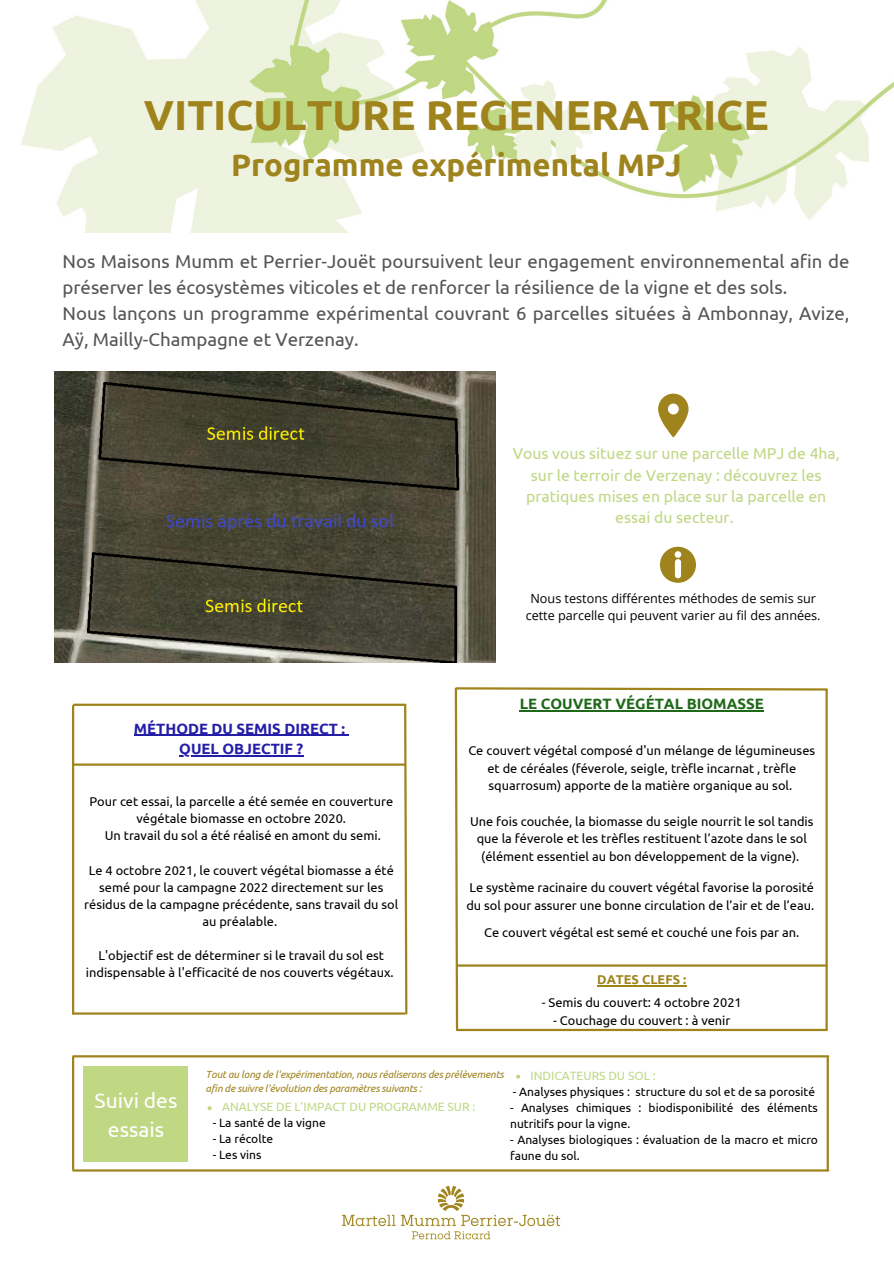
<style>
.page{position:relative;width:894px;height:1264px;background:#fff}
.page>*{position:absolute;margin:0;border:0;box-sizing:border-box;transform-origin:0 0}
.t1{font:700 41.85px "Ubuntu";color:#9f831d}
.t2{font:700 31.05px "Ubuntu";color:#9f831d}
.t3{font:21px/29.2px "Ubuntu";color:#fff;text-align:center}
.t4{font:18.6px/26px "Ubuntu";color:#545454}
.t5{font:15.75px/21.5px "Ubuntu";color:#c0d784;text-align:center}
.t6{font:700 15px "Ubuntu";color:#1e6918}
.t7{font:700 14.85px "Ubuntu";color:#241da8}
.t8{font:12.75px/17.7px "Ubuntu";color:#000;text-align:center}
.t9{font:700 12.75px "Ubuntu";color:#9f831d}
.t10{font:12.6px/16.8px "Open Sans";color:#000;text-align:center}
.t11{font:12px/16px "Ubuntu";color:#000}
.t12{font:12px "Ubuntu";color:#c0d784}
.t13{font:italic 10.35px/13.6px "Ubuntu";letter-spacing:-.02em;color:#9f831d}
</style>
<div class="page">
<img style="left:21px;top:0;width:872px;height:232px">
<svg style="left:454px;top:687px;width:374px;height:344px"></svg>
<hr style="left:457px;top:1028px;width:369px;height:3px;background:#9f831d">
<hr style="left:825px;top:689px;width:2px;height:340px;background:#9f831d">
<hr style="left:519px;top:710px;width:244px;height:1px;background:#1e6918">
<hr style="left:597px;top:985px;width:89px;height:1px;background:#9f831d">
<img style="left:342px;top:1185px;width:219px;height:55px">
<hr style="left:73px;top:1055px;width:755px;height:2px;background:#9f831d">
<hr style="left:73px;top:1169px;width:755px;height:2px;background:#9f831d">
<hr style="left:72px;top:1057px;width:2px;height:111px;background:#9f831d">
<hr style="left:826px;top:1057px;width:2px;height:113px;background:#9f831d">
<div style="left:83px;top:1065px;width:105px;height:96px;background:#c0d784"></div>
<hr style="left:134px;top:734px;width:211px;height:1px;background:#241da8">
<hr style="left:179px;top:755px;width:124px;height:1px;background:#241da8">
<hr style="left:73px;top:1012px;width:331px;height:2px;background:#9f831d">
<hr style="left:74px;top:703px;width:331px;height:3px;background:#9f831d">
<hr style="left:72px;top:706px;width:2px;height:307px;background:#9f831d">
<svg style="left:403px;top:703px;width:5px;height:312px"></svg>
<hr style="left:73px;top:763px;width:331px;height:2px;background:#9f831d">
<img style="left:55px;top:371px;width:440px;height:291px">
<svg style="left:516px;top:1074px;width:4px;height:4px"></svg>
<svg style="left:207px;top:1106px;width:4px;height:4px"></svg>
<svg style="left:658px;top:393px;width:30px;height:44px"></svg>
<svg style="left:659px;top:546px;width:36px;height:37px"></svg>
<p class="t1" style="left:144px;top:91px;width:626px">VITICULTURE REGENERATRICE</p>
<p class="t2" style="left:231px;top:147px;width:452px">Programme expérimental MPJ</p>
<p class="t4" style="left:62px;top:248px;width:788px">Nos Maisons Mumm et Perrier-Jouët poursuivent leur engagement environnemental afin de préserver les écosystèmes viticoles et de renforcer la résilience de la vigne et des sols.</p>
<p class="t4" style="left:62px;top:300px;width:788px">Nous lançons un programme expérimental couvrant 6 parcelles situées à Ambonnay, Avize,<br>Aÿ, Mailly-Champagne et Verzenay.</p>
<p class="t5" style="left:512px;top:442px;width:328px">Vous vous situez sur une parcelle MPJ de 4ha, sur le terroir de Verzenay : découvrez les pratiques mises en place sur la parcelle en essai du secteur.</p>
<p class="t7" style="left:134px;top:719px;width:212px">MÉTHODE DU SEMIS DIRECT :</p>
<p class="t7" style="left:179px;top:740px;width:126px">QUEL OBJECTIF ?</p>
<p class="t8" style="left:89px;top:793px;width:305px;line-height:17.1px">Pour cet essai, la parcelle a été semée en couverture végétale biomasse en octobre 2020.</p>
<p class="t8" style="left:105px;top:826px;width:277px">Un travail du sol a été réalisé en amont du semi.</p>
<p class="t8" style="left:84px;top:861px;width:315px;line-height:17.1px">Le 4 octobre 2021, le couvert végétal biomasse a été semé pour la campagne 2022 directement sur les résidus de la campagne précédente, sans travail du sol au préalable.</p>
<p class="t8" style="left:86px;top:946px;width:309px;line-height:17.1px">L'objectif est de déterminer si le travail du sol est indispensable à l'efficacité de nos couverts végétaux.</p>
<p class="t10" style="left:525px;top:590px;width:296px">Nous testons différentes méthodes de semis sur cette parcelle qui peuvent varier au fil des années.</p>
<p class="t6" style="left:519px;top:695px;width:246px">LE COUVERT VÉGÉTAL BIOMASSE</p>
<p class="t8" style="left:468px;top:741px;width:348px">Ce couvert végétal composé d'un mélange de légumineuses et de céréales (féverole, seigle, trèfle incarnat , trèfle squarrosum) apporte de la matière organique au sol.</p>
<p class="t8" style="left:470px;top:812px;width:345px">Une fois couchée, la biomasse du seigle nourrit le sol tandis que la féverole et les trèfles restituent l’azote dans le sol (élément essentiel au bon développement de la vigne).</p>
<p class="t8" style="left:466px;top:878px;width:349px;text-align:left">Le système racinaire du couvert végétal favorise la porosité du sol pour assurer une bonne circulation de l’air et de l’eau.</p>
<p class="t8" style="left:484px;top:923px;width:316px">Ce couvert végétal est semé et couché une fois par an.</p>
<p class="t9" style="left:597px;top:972px;width:91px">DATES CLEFS :</p>
<p class="t8" style="left:541px;top:993px;width:201px">- Semis du couvert: 4 octobre 2021</p>
<p class="t8" style="left:553px;top:1011px;width:179px">- Couchage du couvert : à venir</p>
<p class="t3" style="left:95px;top:1085px;width:84px">Suivi des essais</p>
<p class="t13" style="left:205px;top:1067px;width:299px">Tout au long de l'expérimentation, nous réaliserons des prélèvements afin de suivre l'évolution des paramètres suivants :</p>
<p class="t12" style="left:530px;top:1068px;width:127px">INDICATEURS DU SOL :</p>
<p class="t11" style="left:512px;top:1083px;width:304px">- Analyses physiques : structure du sol et de sa porosité</p>
<p class="t11" style="left:510px;top:1099px;width:309px">- Analyses chimiques : biodisponibilité des éléments nutritifs pour la vigne.</p>
<p class="t11" style="left:510px;top:1131px;width:309px">- Analyses biologiques : évaluation de la macro et micro faune du sol.</p>
<p class="t12" style="left:222px;top:1099px;width:255px">ANALYSE DE L’IMPACT DU PROGRAMME SUR :</p>
<p class="t11" style="left:213px;top:1114px;width:114px">- La santé de la vigne</p>
<p class="t11" style="left:213px;top:1130px;width:62px">- La récolte</p>
<p class="t11" style="left:213px;top:1146px;width:50px">- Les vins</p>
</div>
